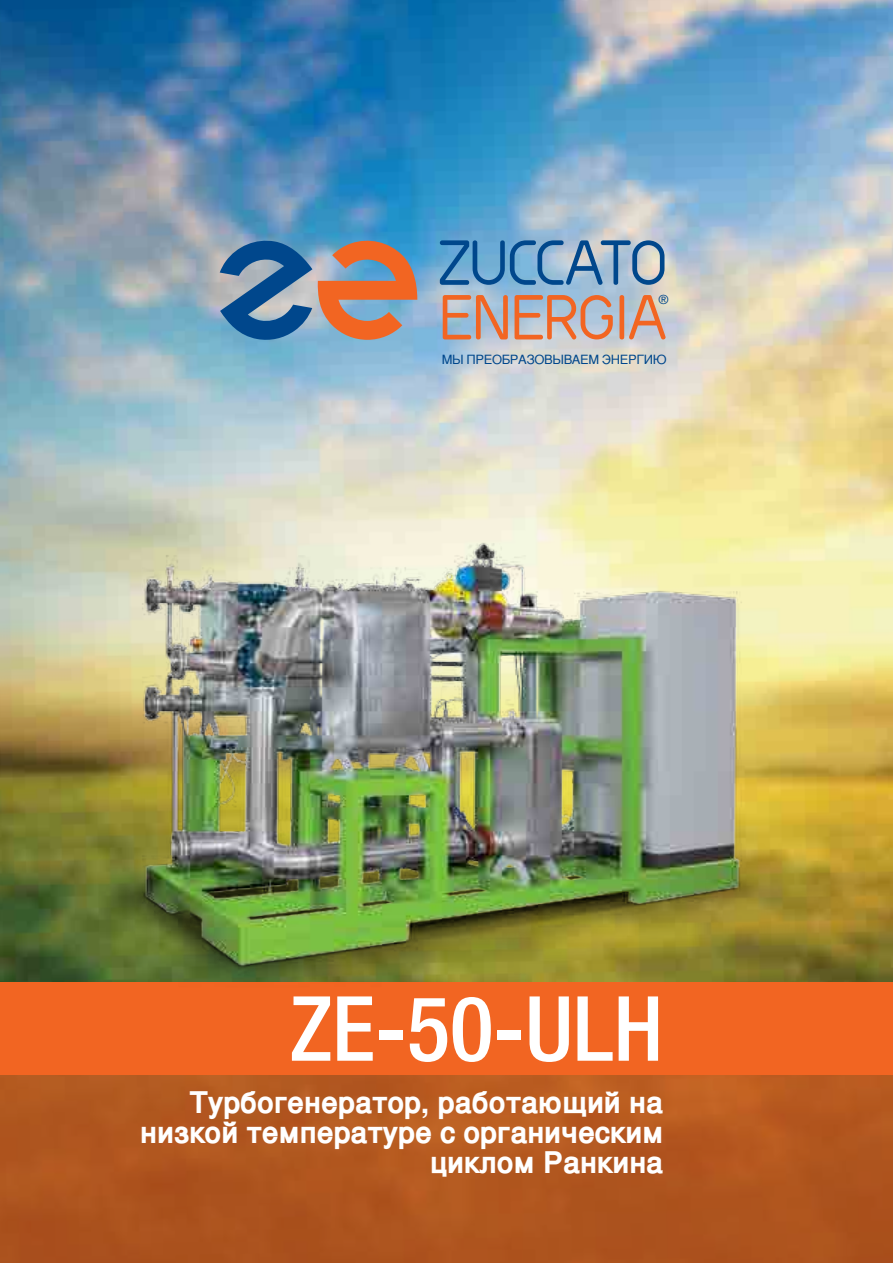
<style>
.page{position:relative;width:893px;height:1263px;background:#fff}
.page>*{position:absolute;margin:0;border:0;box-sizing:border-box;transform-origin:0 0}
.t1{font:500 condensed 90px "Helvetica Neue LT Std";color:#fff}
.t2{font:700 58.8px "Greyscale Basic";letter-spacing:-.03em;color:#00478c}
.t3{font:700 58.8px "Greyscale Basic";letter-spacing:-.01em;color:#f26522}
.t4{font:700 30px/30px "Helvetica";color:#fff;text-align:right}
.t5{font:12.75px "Helvetica";letter-spacing:-.03em;color:#00478c}
.t6{font:12.75px "Helvetica Neue LT Std";color:#00478c}
</style>
<div class="page">
<img style="left:0;top:0;width:893px;height:982px">
<div style="left:0;top:1071px;width:893px;height:192px;background:linear-gradient(to right,#af561f,#b4581f)"></div>
<div style="left:0;top:982px;width:893px;height:93px;background:#f26522"></div>
<img style="left:0;top:375px;width:864px;height:607px">
<svg style="left:220px;top:237px;width:197px;height:104px;background:#838592"></svg>
<h2 class="t2" style="left:439px;top:227px;width:231px">ZUCCATO</h2>
<h2 class="t3" style="left:439px;top:282px;width:231px">ENERGIA</h2>
<p class="t6" style="left:658px;top:292px;width:12px">®</p>
<p class="t5" style="left:442px;top:348px;width:226px">МЫ ПРЕОБРАЗОВЫВАЕМ ЭНЕРГИЮ</p>
<h1 class="t1" style="left:290px;top:975px;width:375px">ZE-50-ULH</h1>
<p class="t4" style="left:140px;top:1086px;width:524px">Турбогенератор, работающий на низкой температуре с органическим циклом Ранкина</p>
</div>
